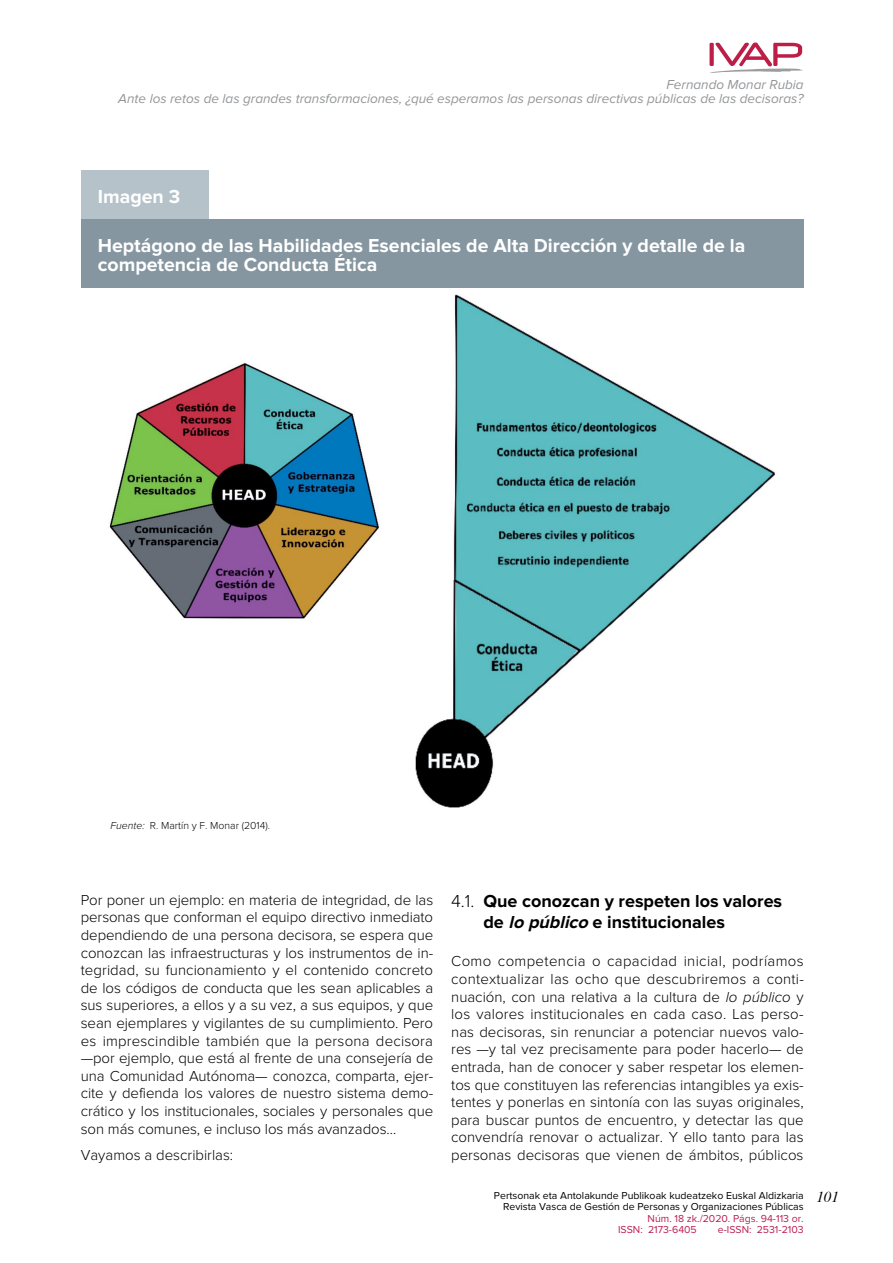
<style>
.page{position:relative;width:893px;height:1263px;background:#fff}
.page>*{position:absolute;margin:0;border:0;box-sizing:border-box;transform-origin:0 0}
.t1{font:700 19.5px/19.5px "Proxima Nova";color:#fff}
.t2{font:700 18px/20.9px "Proxima Nova";color:#000}
.t3{font:300 15px/17.5px "Proxima Nova";color:#000;text-align:justify}
.t4{font:italic 13.5px/13.5px "Proxima Nova";color:#939598;text-align:right}
.t5{font:10.5px/10.5px "Proxima Nova";color:#000}
.t6{font:10.5px/10.5px "Proxima Nova";color:#bb1f52}
.t7{font:300 10.5px "Proxima Nova";color:#000}
.s1{font-style:italic}
.s2{font-weight:300}
.s3{font-family:"Times";font-style:italic;font-size:15px}
</style>
<div class="page">
<svg style="left:709px;top:43px;width:94px;height:30px"></svg>
<div style="left:81px;top:170px;width:127px;height:49px;background:#b6c2c9"></div>
<div style="left:81px;top:219px;width:723px;height:69px;background:#8596a0"></div>
<img style="left:109px;top:294px;width:667px;height:514px">
<p class="t4" style="left:118px;top:79px;width:687px">Fernando Monar Rubia<br>Ante los retos de las grandes transformaciones, ¿qué esperamos las personas directivas públicas de las decisoras?</p>
<h1 class="t1" style="left:98px;top:186px;width:84px">Imagen 3</h1>
<h1 class="t1" style="left:98px;top:236px;width:649px">Heptágono de las Habilidades Esenciales de Alta Dirección y detalle de la competencia de Conducta Ética</h1>
<p class="t7" style="left:111px;top:820px;width:161px"><span class="s1">Fuente:</span> r. martín y F. monar (2014).</p>
<p class="t3" style="left:81px;top:891px;width:354px">Por poner un ejemplo: en materia de integridad, de las personas que conforman el equipo directivo inmediato dependiendo de una persona decisora, se espera que conozcan las infraestructuras y los instrumentos de in&shy;tegridad, su funcionamiento y el contenido concreto de los códigos de conducta que les sean aplicables a sus superiores, a ellos y a su vez, a sus equipos, y que sean ejemplares y vigilantes de su cumplimiento. Pero es imprescindible también que la persona decisora —por ejemplo, que está al frente de una consejería de una Comunidad Autónoma— conozca, comparta, ejer&shy;cite y defienda los valores de nuestro sistema demo&shy;crático y los institucionales, sociales y personales que son más comunes, e incluso los más avanzados…</p>
<p class="t3" style="left:81px;top:1146px;width:154px">Vayamos a describirlas:</p>
<p class="t2" style="left:483px;top:891px;width:300px;text-indent:-32px"><span class="s2">4.1.</span> Que conozcan y respeten los valores de <span class="s1">lo público</span> e institucionales</p>
<p class="t3" style="left:451px;top:952px;width:354px">Como competencia o capacidad inicial, podríamos contextualizar las ocho que descubriremos a conti&shy;nuación, con una relativa a la cultura de <span class="s1">lo público</span> y los valores institucionales en cada caso. Las perso&shy;nas decisoras, sin renunciar a potenciar nuevos valo&shy;res —y tal vez precisamente para poder hacerlo— de entrada, han de conocer y saber respetar los elemen&shy;tos que constituyen las referencias intangibles ya exis&shy;tentes y ponerlas en sintonía con las suyas originales, para buscar puntos de encuentro, y detectar las que convendría renovar o actualizar. y ello tanto para las personas decisoras que vienen de ámbitos, públicos</p>
<p class="t5" style="left:503px;top:1191px;width:337px;text-indent:-9px">Pertsonak eta Antolakunde Publikoak kudeatzeko Euskal Aldizkaria <span class="s3">101<br></span>Revista Vasca de Gestión de Personas y Organizaciones Públicas</p>
<p class="t6" style="left:618px;top:1214px;width:187px;text-indent:30px">Núm. 18 zk./2020. Págs. 94-113 or.<br>ISSN: 2173-6405</p>
<p class="t6" style="left:718px;top:1224px;width:87px">e-ISSN: 2531-2103</p>
</div>
